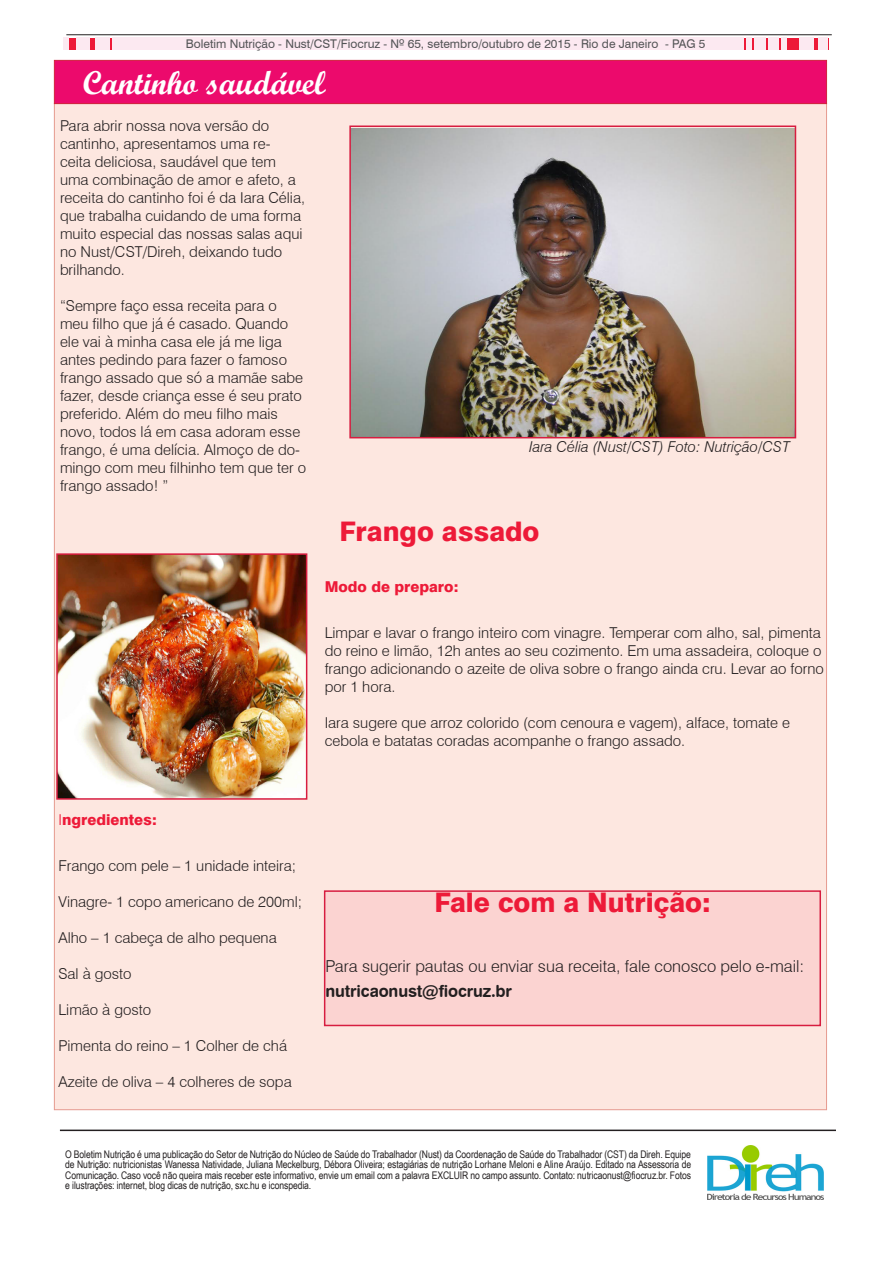
<style>
.page{position:relative;width:893px;height:1263px;background:#fff}
.page>*{position:absolute;margin:0;border:0;box-sizing:border-box;transform-origin:0 0}
.texto{font:33px "Script MT Bold";color:#fff}
.texto-2{font:800 27px "Swiss 721 BT";color:#ed1a38}
.texto-3{font:300 16.5px/25.5px "Swiss 721 BT";color:#231f20}
.t1{font:300 15px/18px "Swiss 721 BT";color:#231f20}
.t2{font:italic 300 15px "Swiss 721 BT";color:#231f20}
.texto-4{font:800 15px "Swiss 721 BT";color:#ed1a38}
.t3{font:12px "Swiss 721 BT";color:#545557}
.t4{font:10.5px/10.5px "Arial Narrow";letter-spacing:-.01em;color:#231f20;text-align:justify}
.s1{font-weight:300}
.s2{font-family:"Swiss 721 BT Bold Rounded";font-weight:400}
</style>
<div class="page">
<div style="left:63px;top:38px;width:765px;height:12px;background:#ed1a38"></div>
<div style="left:112px;top:37px;width:631px;height:13px;background:#fce9f1"></div>
<div style="left:95px;top:37px;width:15px;height:13px;background:#fce9f1"></div>
<div style="left:76px;top:37px;width:14px;height:13px;background:#fce9f1"></div>
<div style="left:63px;top:37px;width:6px;height:13px;background:#fce9f1"></div>
<div style="left:818px;top:37px;width:10px;height:13px;background:#fce9f1"></div>
<div style="left:799px;top:37px;width:14px;height:13px;background:#fce9f1"></div>
<div style="left:782px;top:37px;width:5px;height:13px;background:#fce9f1"></div>
<div style="left:768px;top:37px;width:11px;height:13px;background:#fce9f1"></div>
<div style="left:754px;top:37px;width:12px;height:13px;background:#fce9f1"></div>
<div style="left:747px;top:37px;width:5px;height:13px;background:#fce9f1"></div>
<hr style="left:66px;top:34px;width:766px;height:1px;background:#231f20">
<div style="left:54px;top:103px;width:773px;height:1007px;background:#fde7e0;border:1px solid #e69a8f"></div>
<div style="left:54px;top:60px;width:773px;height:44px;background:#ec0a6c;border:1px solid #d1213e"></div>
<img style="left:352px;top:128px;width:441px;height:307px">
<div style="left:349px;top:125px;width:447px;height:313px;border:2px solid #d71d40"></div>
<hr style="left:60px;top:1129px;width:776px;height:2px;background:#231f20">
<img style="left:708px;top:1145px;width:115px;height:54px">
<div style="left:325px;top:891px;width:495px;height:134px;background:#fbd3d1"></div>
<div style="left:324px;top:890px;width:497px;height:136px;border:2px solid #d71d40"></div>
<img style="left:59px;top:556px;width:245px;height:241px">
<div style="left:56px;top:553px;width:251px;height:247px;border:2px solid #d71d40"></div>
<p class="t3" style="left:186px;top:35px;width:521px">Boletim Nutrição - Nust/CST/Fiocruz - Nº 65, setembro/outubro de 2015 - Rio de Janeiro - PAG 5</p>
<p class="texto" style="left:83px;top:62px;width:244px">Cantinho saudável</p>
<p class="t1" style="left:60px;top:117px;width:247px">Para abrir nossa nova versão do cantinho, apresentamos uma re&shy;ceita deliciosa, saudável que tem uma combinação de amor e afeto, a receita do cantinho foi é da Iara Célia, que trabalha cuidando de uma forma muito especial das nossas salas aqui no Nust/CST/Direh, deixando tudo brilhando.</p>
<p class="t1" style="left:60px;top:297px;width:248px">“Sempre faço essa receita para o meu filho que já é casado. Quando ele vai à minha casa ele já me liga antes pedindo para fazer o famoso frango assado que só a mamãe sabe fazer, desde criança esse é seu prato preferido. Além do meu filho mais novo, todos lá em casa adoram esse frango, é uma delícia. Almoço de do&shy;mingo com meu filhinho tem que ter o frango assado! ”</p>
<p class="t2" style="left:529px;top:437px;width:262px">Iara Célia (Nust/CST) Foto: Nutrição/CST</p>
<p class="texto-2" style="left:340px;top:515px;width:201px">Frango assado</p>
<p class="texto-4" style="left:325px;top:578px;width:135px">Modo de preparo:</p>
<p class="t1" style="left:325px;top:624px;width:501px">Limpar e lavar o frango inteiro com vinagre. Temperar com alho, sal, pimenta do reino e limão, 12h antes ao seu cozimento. Em uma assadeira, coloque o frango adicionando o azeite de oliva sobre o frango ainda cru. Levar ao forno por 1 hora.</p>
<p class="t1" style="left:325px;top:714px;width:467px">Iara sugere que arroz colorido (com cenoura e vagem), alface, tomate e cebola e batatas coradas acompanhe o frango assado.</p>
<p class="texto-4" style="left:58px;top:810px;width:100px"><span class="s1">I</span>ngredientes:</p>
<p class="t1" style="left:58px;top:856px;width:239px">Frango com pele – 1 unidade inteira;</p>
<p class="t1" style="left:58px;top:892px;width:245px">Vinagre- 1 copo americano de 200ml;</p>
<p class="t1" style="left:58px;top:928px;width:220px">Alho – 1 cabeça de alho pequena</p>
<p class="t1" style="left:58px;top:964px;width:75px">Sal à gosto</p>
<p class="t1" style="left:58px;top:1000px;width:94px">Limão à gosto</p>
<p class="t1" style="left:58px;top:1036px;width:230px">Pimenta do reino – 1 Colher de chá</p>
<p class="t1" style="left:58px;top:1072px;width:235px">Azeite de oliva – 4 colheres de sopa</p>
<p class="texto-2" style="left:434px;top:886px;width:278px">Fale com a Nutrição:</p>
<p class="texto-3" style="left:325px;top:953px;width:480px">Para sugerir pautas ou enviar sua receita, fale conosco pelo e-mail: <span class="s2">nutricaonust@fiocruz.br</span></p>
<p class="t4" style="left:65px;top:1148px;width:627px">O Boletim Nutrição é uma publicação do Setor de Nutrição do Núcleo de Saúde do Trabalhador (Nust) da Coordenação de Saúde do Trabalhador (CST) da Direh. Equipe de Nutrição: nutricionistas Wanessa Natividade, Juliana Meckelburg, Débora Oliveira; estagiárias de nutrição Lorhane Meloni e Aline Araújo. Editado na Assessoria de Comunicação. Caso você não queira mais receber este informativo, envie um email com a palavra EXCLUIR no campo assunto. Contato: nutricaonust@fiocruz.br. Fotos e ilustrações: internet, blog dicas de nutrição, sxc.hu e iconspedia.</p>
</div>
